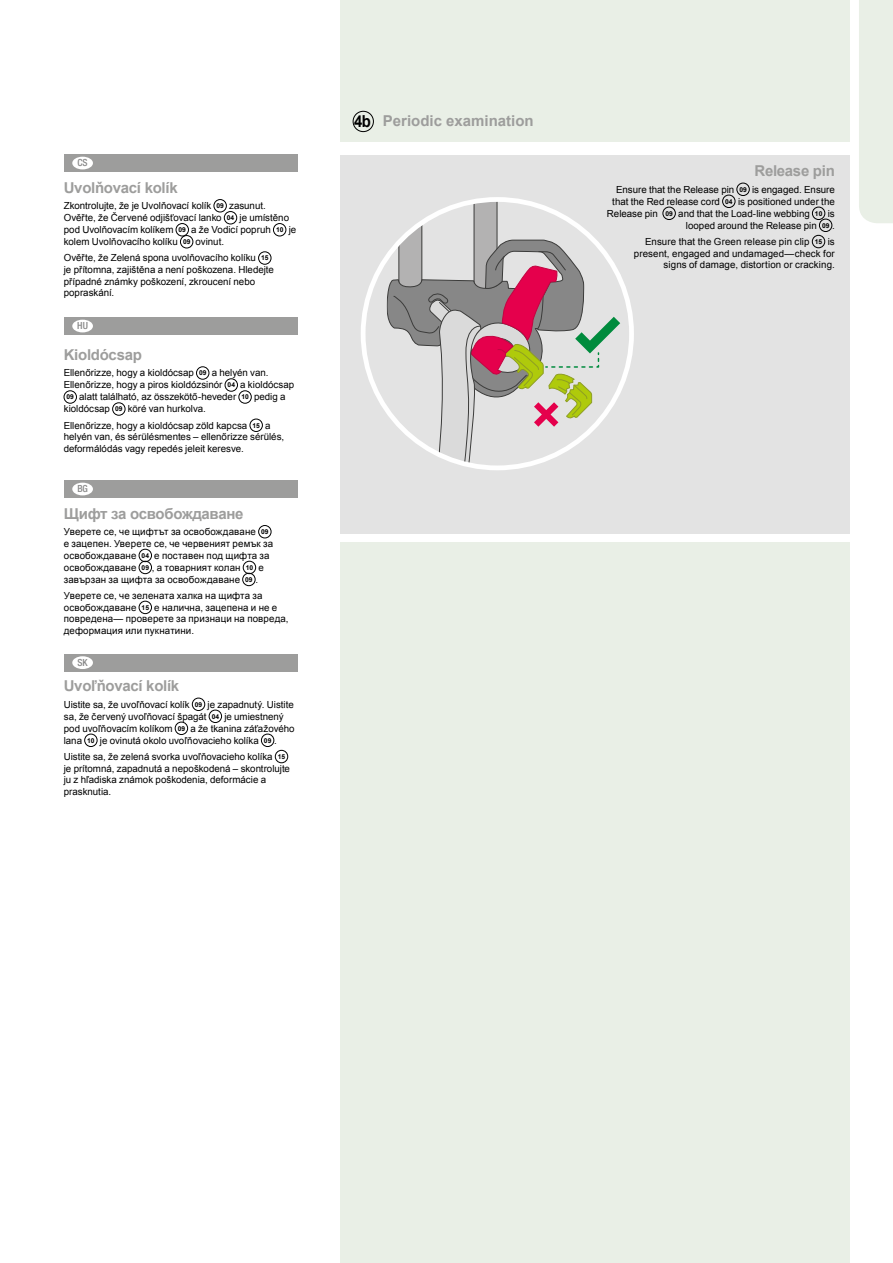
<style>
.page{position:relative;width:893px;height:1263px;background:#fff}
.page>*{position:absolute;margin:0;border:0;box-sizing:border-box;transform-origin:0 0}
.t1{font:700 16.5px "Arial";color:#000;scale:.9 1}
.t2{font:700 15px "Arial";letter-spacing:-.02em;color:#9d9d9c}
.t3{font:700 15px "Arial";color:#9d9d9c}
.t4{font:500 condensed 9.9px "Helvetica Neue LT";color:#878787}
.t5{font:9.75px/12px "Arial";color:#000}
.s1{font-weight:700;font-size:6.75px}
</style>
<div class="page">
<div style="left:340px;top:0;width:510px;height:142px;background:#e9efe6"></div>
<div style="left:340px;top:156px;width:510px;height:382px;background:#e3e3e3"></div>
<div style="left:737px;top:183px;width:13px;height:13px;border:1px solid #000;border-radius:50%"></div>
<div style="left:722px;top:195px;width:13px;height:13px;border:1px solid #000;border-radius:50%"></div>
<div style="left:663px;top:207px;width:13px;height:13px;border:1px solid #000;border-radius:50%"></div>
<div style="left:812px;top:207px;width:13px;height:13px;border:1px solid #000;border-radius:50%"></div>
<div style="left:819px;top:219px;width:13px;height:13px;border:1px solid #000;border-radius:50%"></div>
<div style="left:812px;top:235px;width:13px;height:13px;border:1px solid #000;border-radius:50%"></div>
<svg style="left:352px;top:111px;width:22px;height:21px"></svg>
<svg style="left:363px;top:199px;width:268px;height:269px"></svg>
<div style="left:474px;top:199px;width:23px;height:103px;background:#b3b2b2"></div>
<svg style="left:387px;top:217px;width:233px;height:251px"></svg>
<div style="left:64px;top:155px;width:234px;height:17px;background:#9d9d9c"></div>
<div style="left:72px;top:157px;width:21px;height:12px;background:#fff;border-radius:50%"></div>
<div style="left:214px;top:199px;width:13px;height:13px;border:1px solid #000;border-radius:50%"></div>
<div style="left:224px;top:211px;width:13px;height:13px;border:1px solid #000;border-radius:50%"></div>
<div style="left:176px;top:223px;width:13px;height:13px;border:1px solid #000;border-radius:50%"></div>
<div style="left:273px;top:223px;width:13px;height:13px;border:1px solid #000;border-radius:50%"></div>
<div style="left:180px;top:235px;width:13px;height:13px;border:1px solid #000;border-radius:50%"></div>
<div style="left:258px;top:252px;width:13px;height:12px;border:1px solid #000;border-radius:50%"></div>
<div style="left:64px;top:318px;width:234px;height:17px;background:#9d9d9c"></div>
<div style="left:72px;top:320px;width:21px;height:12px;background:#fff;border-radius:50%"></div>
<div style="left:196px;top:366px;width:13px;height:13px;border:1px solid #000;border-radius:50%"></div>
<div style="left:225px;top:378px;width:13px;height:13px;border:1px solid #000;border-radius:50%"></div>
<div style="left:64px;top:390px;width:13px;height:13px;border:1px solid #000;border-radius:50%"></div>
<div style="left:239px;top:390px;width:13px;height:13px;border:1px solid #000;border-radius:50%"></div>
<div style="left:112px;top:402px;width:13px;height:13px;border:1px solid #000;border-radius:50%"></div>
<div style="left:250px;top:419px;width:13px;height:13px;border:1px solid #000;border-radius:50%"></div>
<div style="left:64px;top:480px;width:234px;height:18px;background:#9d9d9c"></div>
<div style="left:72px;top:483px;width:21px;height:12px;background:#fff;border-radius:50%"></div>
<div style="left:258px;top:525px;width:13px;height:13px;border:1px solid #000;border-radius:50%"></div>
<div style="left:139px;top:549px;width:13px;height:13px;border:1px solid #000;border-radius:50%"></div>
<div style="left:139px;top:561px;width:13px;height:13px;border:1px solid #000;border-radius:50%"></div>
<div style="left:243px;top:561px;width:13px;height:13px;border:1px solid #000;border-radius:50%"></div>
<div style="left:242px;top:573px;width:13px;height:13px;border:1px solid #000;border-radius:50%"></div>
<div style="left:139px;top:601px;width:13px;height:13px;border:1px solid #000;border-radius:50%"></div>
<div style="left:64px;top:654px;width:234px;height:18px;background:#9d9d9c"></div>
<div style="left:72px;top:656px;width:21px;height:13px;background:#fff;border-radius:50%"></div>
<div style="left:192px;top:698px;width:13px;height:13px;border:1px solid #000;border-radius:50%"></div>
<div style="left:209px;top:710px;width:13px;height:13px;border:1px solid #000;border-radius:50%"></div>
<div style="left:175px;top:722px;width:13px;height:13px;border:1px solid #000;border-radius:50%"></div>
<div style="left:84px;top:734px;width:13px;height:13px;border:1px solid #000;border-radius:50%"></div>
<div style="left:261px;top:734px;width:13px;height:13px;border:1px solid #000;border-radius:50%"></div>
<div style="left:275px;top:750px;width:13px;height:13px;border:1px solid #000;border-radius:50%"></div>
<div style="left:859px;top:0;width:34px;height:223px;background:#e9efe6"></div>
<div style="left:340px;top:542px;width:510px;height:721px;background:#e9efe6"></div>
<div style="left:340px;top:534px;width:523px;height:8px;background:#fff"></div>
<p class="t4" style="left:78px;top:157px;width:12px">CS</p>
<h2 class="t2" style="left:64px;top:178px;width:115px">Uvolňovací kolík</h2>
<p class="t5" style="left:64px;top:200px;width:234px">Zkontrolujte, že je Uvolňovací kolík <span class="s1">09</span> zasunut.<br>Ověřte, že Červené odjišťovací lanko <span class="s1">04</span> je umístěno pod Uvolňovacím kolíkem <span class="s1">09</span> a že Vodicí popruh <span class="s1">10</span> je kolem Uvolňovacího kolíku <span class="s1">09</span> ovinut.</p>
<p class="t5" style="left:64px;top:252px;width:212px">Ověřte, že Zelená spona uvolňovacího kolíku <span class="s1">15 </span>je přítomna, zajištěna a není poškozena. Hledejte případné známky poškození, zkroucení nebo popraskání.</p>
<p class="t4" style="left:77px;top:320px;width:12px">HU</p>
<h2 class="t2" style="left:64px;top:345px;width:80px">Kioldócsap</h2>
<p class="t5" style="left:64px;top:367px;width:232px">Ellenőrizze, hogy a kioldócsap <span class="s1">09</span> a helyén van.<br>Ellenőrizze, hogy a piros kioldózsinór <span class="s1">04</span> a kioldócsap <span class="s1">09</span> alatt található, az összekötő-heveder <span class="s1">10</span> pedig a kioldócsap <span class="s1">09</span> köré van hurkolva.</p>
<p class="t5" style="left:64px;top:419px;width:222px">Ellenőrizze, hogy a kioldócsap zöld kapcsa <span class="s1">15</span> a helyén van, és sérülésmentes – ellenőrizze sérülés, deformálódás vagy repedés jeleit keresve.</p>
<p class="t4" style="left:77px;top:483px;width:12px">BG</p>
<h2 class="t2" style="left:64px;top:504px;width:181px">Щифт за освобождаване</h2>
<p class="t5" style="left:64px;top:526px;width:211px">Уверете се, че щифтът за освобождаване <span class="s1">09 </span>е зацепен. Уверете се, че червеният ремък за освобождаване <span class="s1">04</span> е поставен под щифта за освобождаване <span class="s1">09</span> , а товарният колан <span class="s1">10</span> е завързан за щифта за освобождаване <span class="s1">09</span> .</p>
<p class="t5" style="left:64px;top:589px;width:226px">Уверете се, че зелената халка на щифта за освобождаване <span class="s1">15</span> е налична, зацепена и не е повредена— проверете за признаци на повреда, деформация или пукнатини.</p>
<p class="t4" style="left:78px;top:657px;width:12px">SK</p>
<h2 class="t2" style="left:64px;top:676px;width:117px">Uvoľňovací kolík</h2>
<p class="t5" style="left:64px;top:698px;width:232px">Uistite sa, že uvoľňovací kolík <span class="s1">09</span> je zapadnutý. Uistite sa, že červený uvoľňovací špagát <span class="s1">04</span> je umiestnený pod uvoľňovacím kolíkom <span class="s1">09</span> a že tkanina záťažového lana <span class="s1">10</span> je ovinutá okolo uvoľňovacieho kolíka <span class="s1">09</span> .</p>
<p class="t5" style="left:64px;top:751px;width:228px">Uistite sa, že zelená svorka uvoľňovacieho kolíka <span class="s1">15 </span>je prítomná, zapadnutá a nepoškodená – skontrolujte ju z hľadiska známok poškodenia, deformácie a prasknutia.</p>
<h1 class="t1" style="left:354px;top:111px;width:20px">4b</h1>
<h2 class="t3" style="left:383px;top:111px;width:152px">Periodic examination</h2>
<h2 class="t2" style="left:754px;top:161px;width:82px">Release pin</h2>
<p class="t5" style="left:607px;top:183px;width:229px;text-align:right">Ensure that the Release pin <span class="s1">09</span> is engaged. Ensure that the Red release cord <span class="s1">04</span> is positioned under the Release pin <span class="s1">09</span> and that the Load-line webbing <span class="s1">10</span> is looped around the Release pin <span class="s1">09</span> .</p>
<p class="t5" style="left:634px;top:236px;width:202px;text-align:right">Ensure that the Green release pin clip <span class="s1">15</span> is present, engaged and undamaged—check for signs of damage, distortion or cracking.</p>
</div>
